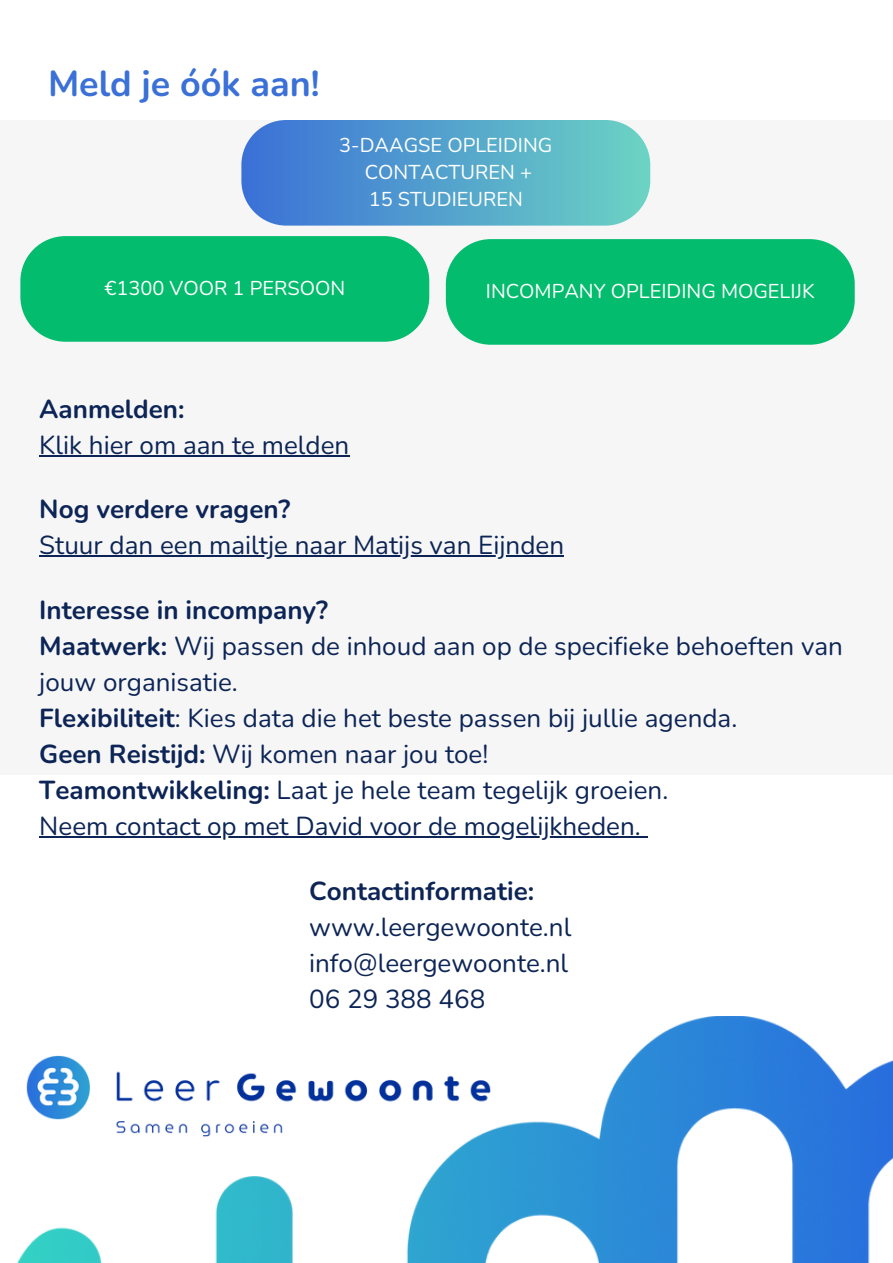
<style>
.page{position:relative;width:893px;height:1263px;background:#fff}
.page>*{position:absolute;margin:0;border:0;box-sizing:border-box;transform-origin:0 0}
.t1{font:700 36px "Nunito";color:#3b70d7}
.t2{font:26px/36px "Nunito";color:#0d2556}
.t3{font:700 26px "Nunito";color:#0d2556}
.t4{font:20px "Nunito";color:#fff}
.s1{font-weight:700}
</style>
<div class="page">
<div style="left:0;top:120px;width:892px;height:655px;background:#f6f6f6"></div>
<img style="left:17px;top:1016px;width:875px;height:247px">
<hr style="left:39px;top:455px;width:310px;height:2px;background:#0d2556">
<hr style="left:39px;top:836px;width:601px;height:2px;background:#0d2556">
<svg style="left:640px;top:836px;width:7px;height:2px"></svg>
<hr style="left:39px;top:555px;width:525px;height:2px;background:#0d2556">
<img style="left:17px;top:1030px;width:501px;height:144px">
<div style="left:241px;top:120px;width:409px;height:106px;background:linear-gradient(to right,#3c70d7,#6bd4c3);border-radius:45px"></div>
<div style="left:20px;top:236px;width:409px;height:106px;background:#03bc6d;border-radius:45px"></div>
<div style="left:446px;top:239px;width:408px;height:106px;background:#03bc6d;border-radius:45px"></div>
<p class="t1" style="left:48px;top:60px;width:273px">Meld je óók aan!</p>
<h2 class="t4" style="left:339px;top:131px;width:214px">3-DAAGSE OPLEIDING</h2>
<p class="t4" style="left:365px;top:158px;width:169px">CONTACTUREN +</p>
<p class="t4" style="left:369px;top:185px;width:156px">15 STUDIEUREN</p>
<p class="t4" style="left:104px;top:274px;width:242px">€1300 VOOR 1 PERSOON</p>
<p class="t4" style="left:486px;top:277px;width:330px">INCOMPANY OPLEIDING MOGELIJK</p>
<p class="t2" style="left:39px;top:391px;width:311px"><span class="s1">Aanmelden:<br></span>Klik hier om aan te melden</p>
<p class="t3" style="left:39px;top:491px;width:253px">Nog verdere vragen?</p>
<h2 class="t2" style="left:39px;top:527px;width:526px">Stuur dan een mailtje naar Matijs van Eijnden</h2>
<p class="t2" style="left:39px;top:592px;width:805px"><span class="s1">Interesse in incompany?<br>Maatwerk:</span> Wij passen de inhoud aan op de specifieke behoeften van jouw organisatie.<br><span class="s1">Flexibiliteit</span>: Kies data die het beste passen bij jullie agenda.<br><span class="s1">Geen Reistijd:</span> Wij komen naar jou toe!<br><span class="s1">Teamontwikkeling:</span> Laat je hele team tegelijk groeien.</p>
<p class="t2" style="left:39px;top:808px;width:603px">Neem contact op met David voor de mogelijkheden.</p>
<h2 class="t2" style="left:309px;top:874px;width:264px"><span class="s1">Contactinformatie: </span>www.leergewoonte.nl info@leergewoonte.nl<br>06 29 388 468</h2>
</div>
